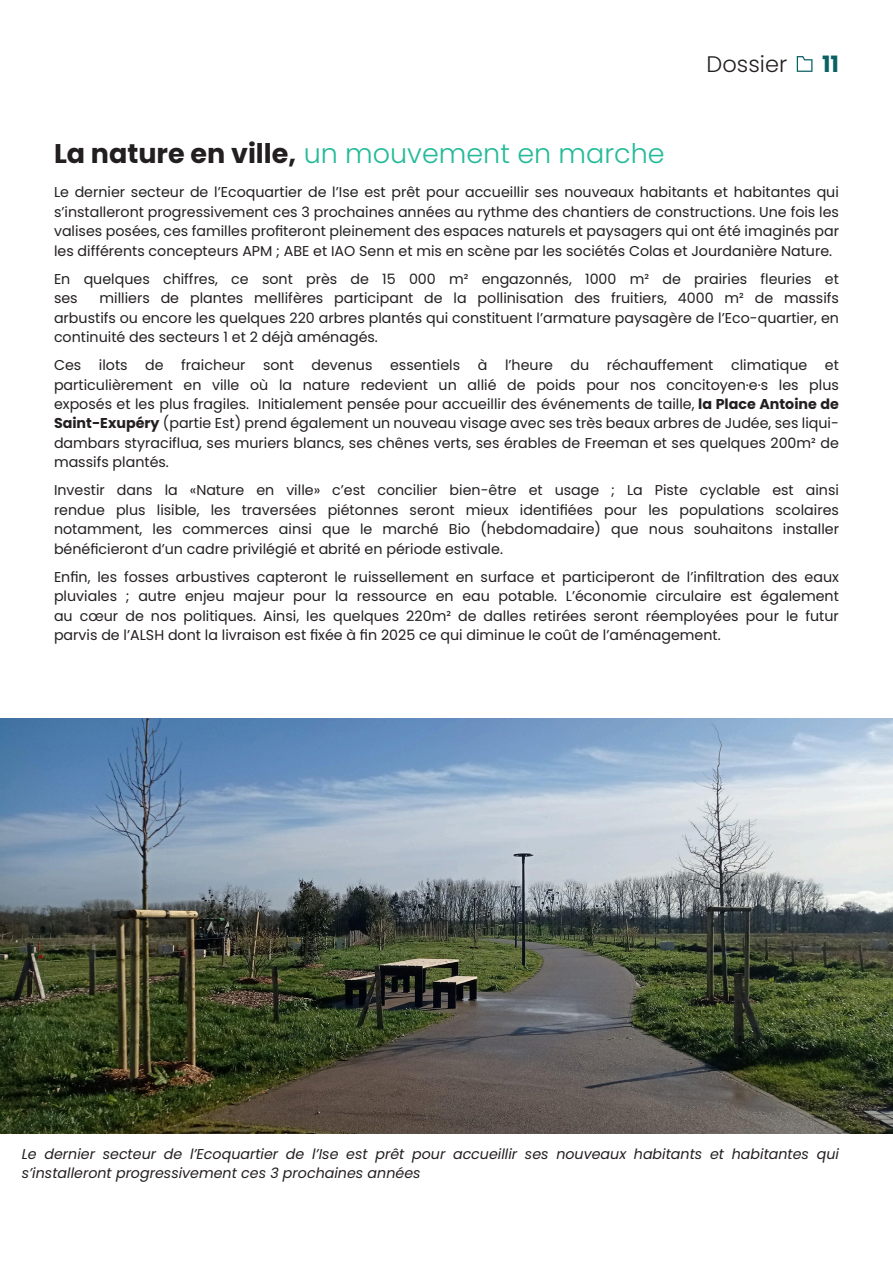
<style>
.page{position:relative;width:893px;height:1263px;background:#fff}
.page>*{position:absolute;margin:0;border:0;box-sizing:border-box;transform-origin:0 0}
.t1{font:300 27px "Poppins";color:#23ba99}
.t2{font:300 22.5px "Poppins";color:#231f20}
.t3{font:700 22.5px "Poppins";color:#0b6062}
.t4{font:14.25px/19.5px "Poppins";color:#231f20;text-align:justify}
.t5{font:italic 14.25px/19.5px "Poppins";color:#231f20}
.s1{font-weight:700;color:#231f20}
.s2{font-weight:700}
</style>
<div class="page">
<svg style="left:797px;top:56px;width:15px;height:16px"></svg>
<img style="left:0;top:719px;width:893px;height:414px">
<h2 class="t2" style="left:707px;top:51px;width:82px">Dossier</h2>
<h2 class="t3" style="left:822px;top:51px;width:18px">11</h2>
<h1 class="t1" style="left:54px;top:138px;width:612px"><span class="s1">La nature en ville,</span> un mouvement en marche</h1>
<p class="t4" style="left:54px;top:182px;width:787px">Le dernier secteur de l’Ecoquartier de l’Ise est prêt pour accueillir ses nouveaux habitants et habitantes qui s’installeront progressivement ces 3 prochaines années au rythme des chantiers de constructions. Une fois les valises posées, ces familles profiteront pleinement des espaces naturels et paysagers qui ont été imaginés par les différents concepteurs APM ; ABE et IAO Senn et mis en scène par les sociétés Colas et Jourdanière Nature.</p>
<p class="t4" style="left:54px;top:269px;width:786px">En quelques chiffres, ce sont près de 15 000 m² engazonnés, 1000 m² de prairies fleuries et ses</p>
<p class="t4" style="left:54px;top:288px;width:786px;text-indent:45px">milliers de plantes mellifères participant de la pollinisation des fruitiers, 4000 m² de massifs arbustifs ou encore les quelques 220 arbres plantés qui constituent l’armature paysagère de l’Eco-quartier, en continuité des secteurs 1 et 2 déjà aménagés.</p>
<p class="t4" style="left:54px;top:355px;width:786px">Ces ilots de fraicheur sont devenus essentiels à l’heure du réchauffement climatique et particulièrement en ville où la nature redevient un allié de poids pour nos concitoyen·e·s les plus exposés et les plus fragiles. Initialement pensée pour accueillir des événements de taille, <span class="s2">la Place Antoine de Saint-Exupéry</span> (partie Est) prend également un nouveau visage avec ses très beaux arbres de Judée, ses liqui&shy;dambars styraciflua, ses muriers blancs, ses chênes verts, ses érables de Freeman et ses quelques 200m² de massifs plantés.</p>
<p class="t4" style="left:54px;top:481px;width:786px">Investir dans la «Nature en ville» c’est concilier bien-être et usage ; La Piste cyclable est ainsi rendue plus lisible, les traversées piétonnes seront mieux identifiées pour les populations scolaires notamment, les commerces ainsi que le marché Bio (hebdomadaire) que nous souhaitons installer bénéficieront d’un cadre privilégié et abrité en période estivale.</p>
<p class="t4" style="left:54px;top:567px;width:786px">Enfin, les fosses arbustives capteront le ruissellement en surface et participeront de l’infiltration des eaux pluviales ; autre enjeu majeur pour la ressource en eau potable. L’économie circulaire est également au cœur de nos politiques. Ainsi, les quelques 220m² de dalles retirées seront réemployées pour le futur parvis de l’ALSH dont la livraison est fixée à fin 2025 ce qui diminue le coût de l’aménagement.</p>
<p class="t5" style="left:22px;top:1144px;width:819px">Le dernier secteur de l’Ecoquartier de l’Ise est prêt pour accueillir ses nouveaux habitants et habitantes qui s’installeront progressivement ces 3 prochaines années</p>
</div>
